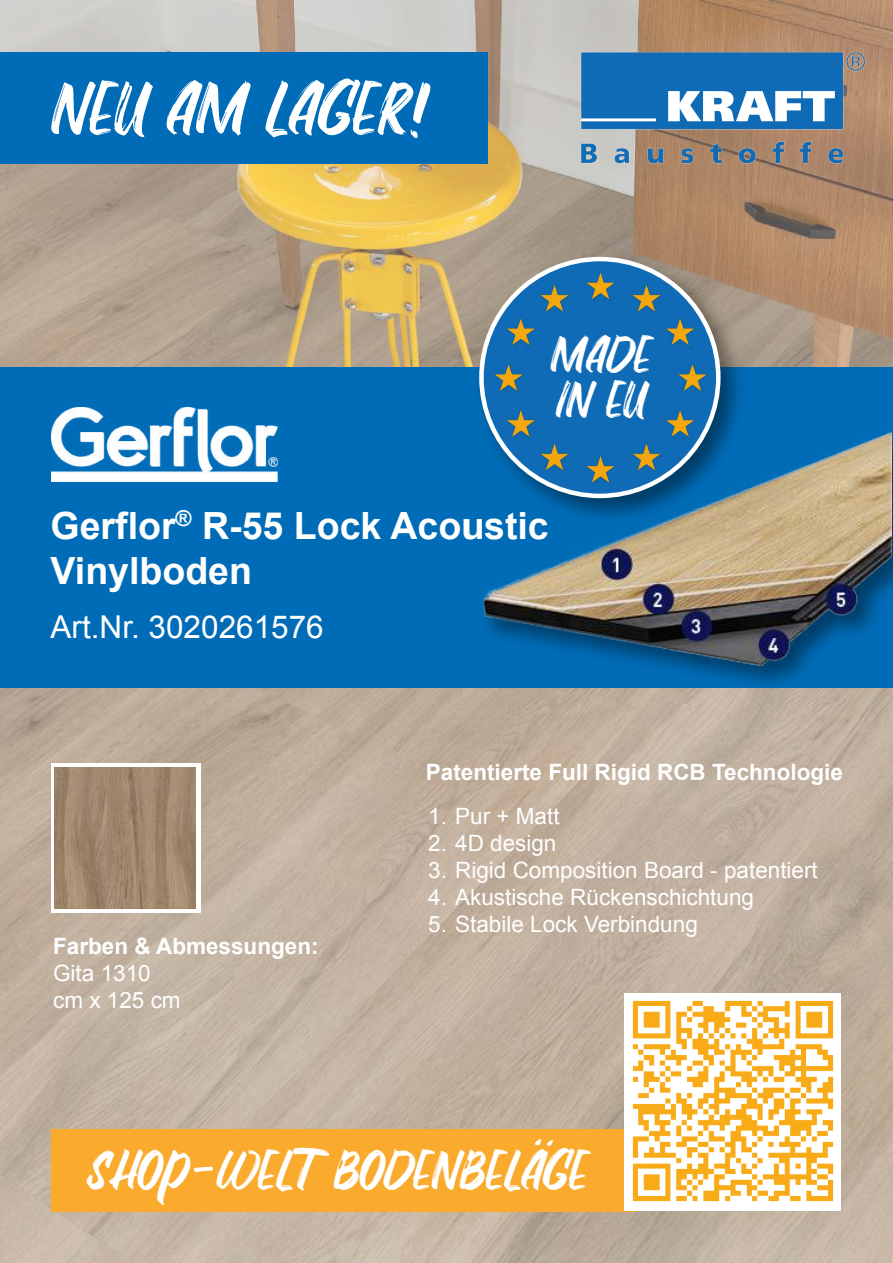
<style>
.page{position:relative;width:893px;height:1263px;background:#fff}
.page>*{position:absolute;margin:0;border:0;box-sizing:border-box;transform-origin:0 0}
.t1{font:58.5px "Fontania";color:#fff}
.t2{font:43.5px "Fontania";color:#fff}
.t3{font:40.5px/45px "Fontania";color:#fff}
.t4{font:700 37.5px/45px "Arial";color:#fff}
.t5{font:31.5px "Arial";color:#fff}
.t6{font:22.5px/27px "Arial";color:#fff}
.t7{font:700 22.5px "Arial";color:#fff}
.s1{font-size:90px}
.s2{font-size:73.5px}
</style>
<div class="page">
<img style="left:0;top:0;width:893px;height:1263px">
<img style="left:567px;top:0;width:311px;height:229px">
<div style="left:0;top:52px;width:488px;height:112px;background:#006cb7"></div>
<div style="left:51px;top:763px;width:149px;height:149px;background:linear-gradient(to right,#fff,#fff)"></div>
<img style="left:55px;top:767px;width:141px;height:141px">
<div style="left:0;top:367px;width:893px;height:320px;background:#006cb7"></div>
<img style="left:467px;top:245px;width:287px;height:122px">
<svg style="left:481px;top:259px;width:237px;height:237px;fill:#0f6bb5"></svg>
<img style="left:472px;top:367px;width:419px;height:419px">
<img style="left:51px;top:407px;width:227px;height:74px">
<img style="left:495px;top:272px;width:212px;height:211px">
<div style="left:51px;top:1129px;width:584px;height:83px;background:#faaa2d"></div>
<img style="left:611px;top:980px;width:243px;height:243px">
<svg style="left:535px;top:1139px;width:18px;height:7px"></svg>
<h1 class="t1" style="left:52px;top:78px;width:385px">NEU AM LAGER<span class="s1">!</span></h1>
<h3 class="t3" style="left:551px;top:339px;width:102px">MADE<br>IN EU</h3>
<h3 class="t4" style="left:51px;top:504px;width:500px">Gerflor<sup>®</sup> R-55 Lock Acoustic<br>Vinylboden</h3>
<h3 class="t5" style="left:51px;top:606px;width:275px">Art.Nr. 3020261576</h3>
<p class="t7" style="left:53px;top:931px;width:267px">Farben &amp; Abmessungen:</p>
<p class="t6" style="left:53px;top:959px;width:129px">Gita 1310 cm x 125 cm</p>
<p class="t7" style="left:426px;top:757px;width:419px">Patentierte Full Rigid RCB Technologie</p>
<p class="t6" style="left:428px;top:803px;width:133px">1. Pur + Matt</p>
<p class="t6" style="left:428px;top:830px;width:130px">2. 4D design</p>
<p class="t6" style="left:428px;top:857px;width:391px">3. Rigid Composition Board - patentiert</p>
<p class="t6" style="left:428px;top:884px;width:327px">4. Akustische Rückenschichtung</p>
<p class="t6" style="left:428px;top:911px;width:271px">5. Stabile Lock Verbindung</p>
<h2 class="t2" style="left:87px;top:1147px;width:502px">SHOP<span class="s2">-</span>WELT BODENBELAGE</h2>
</div>
